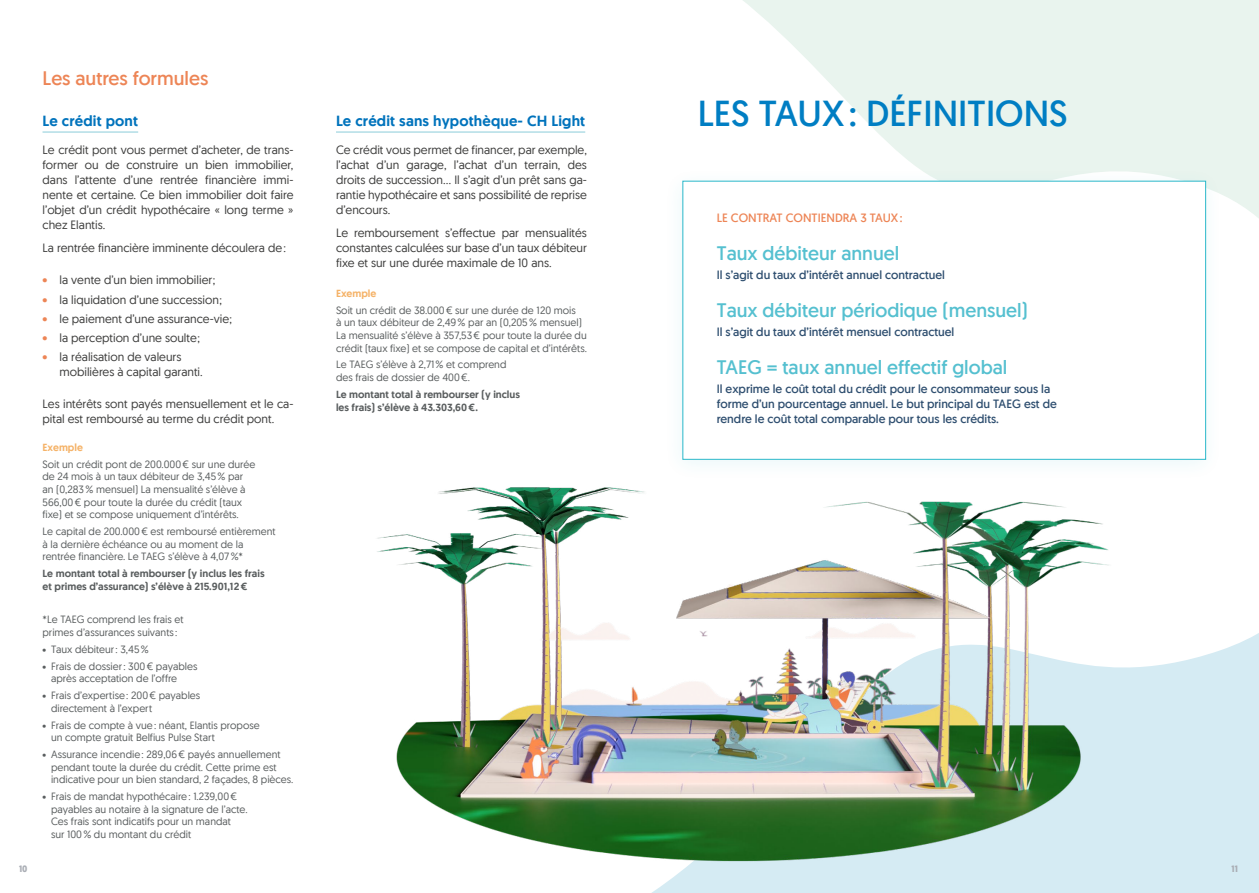
<style>
.page{position:relative;width:1259px;height:893px;background:#fff}
.page>*{position:absolute;margin:0;border:0;box-sizing:border-box;transform-origin:0 0}
.t1{font:36px "Geomanist";color:#007ec3}
.t2{font:19.5px "Geomanist";color:#55c0d0}
.t3{font:19.5px "Geomanist";color:#ed8556}
.t4{font:500 15px "Geomanist";letter-spacing:.01em;color:#0073bc}
.t5{font:12px/15px "Geomanist";color:#3c3c3b;text-align:justify}
.t6{font:12px/15px "Geomanist";color:#2f4f70}
.t7{font:12px "Geomanist";color:#ed8556}
.t8{font:10.5px/12.6px "Geomanist";color:#5a5e5f}
.t9{font:500 10.5px/12.6px "Geomanist";color:#5a5e5f}
.t10{font:500 10.5px "Geomanist";color:#f5b369}
.t11{font:700 9px "Geomanist";color:#aaaeb5}
.s1{color:#ed8556}
.s2{font-size:9px}
</style>
<div class="page">
<svg style="left:585px;top:0;width:674px;height:218px;fill:#e9f4ee"></svg>
<div style="left:662px;top:166px;width:561px;height:316px;background:#2ab8ca;opacity:.1"></div>
<div style="left:682px;top:181px;width:523px;height:278px;background:#fff"></div>
<svg style="left:651px;top:463px;width:608px;height:430px;fill:#d5ebf3"></svg>
<hr style="left:43px;top:131px;width:95px;height:2px;background:#b1dde6">
<hr style="left:336px;top:131px;width:249px;height:2px;background:#b1dde6">
<img style="left:377px;top:440px;width:747px;height:431px">
<h2 class="t3" style="left:43px;top:66px;width:167px">Les autres formules</h2>
<h3 class="t4" style="left:43px;top:111px;width:97px">Le crédit pont</h3>
<p class="t5" style="left:43px;top:142px;width:252px">Le crédit pont vous permet d’acheter, de trans&shy;former ou de construire un bien immobilier, dans l’attente d’une rentrée financière immi&shy;nente et certaine. Ce bien immobilier doit faire l’objet d’un crédit hypothécaire « long terme » chez Elantis.</p>
<p class="t5" style="left:43px;top:240px;width:245px">La rentrée financière imminente découlera de:</p>
<p class="t5" style="left:43px;top:272px;width:174px"><span class="s1">•</span> la vente d’un bien immobilier;</p>
<p class="t5" style="left:43px;top:292px;width:181px"><span class="s1">•</span> la liquidation d’une succession;</p>
<p class="t5" style="left:43px;top:311px;width:191px"><span class="s1">•</span> le paiement d’une assurance-vie;</p>
<p class="t5" style="left:43px;top:330px;width:159px"><span class="s1">•</span> la perception d’une soulte;</p>
<p class="t5" style="left:60px;top:349px;width:145px;text-indent:-17px"><span class="s1">•</span> la réalisation de valeurs mobilières à capital garanti.</p>
<p class="t5" style="left:43px;top:396px;width:252px">Les intérêts sont payés mensuellement et le ca&shy;pital est remboursé au terme du crédit pont.</p>
<p class="t10" style="left:43px;top:440px;width:42px">Exemple</p>
<p class="t8" style="left:43px;top:457px;width:214px">Soit un crédit pont de 200.000€ sur une durée de 24 mois à un taux débiteur de 3,45% par an (0,283% mensuel) La mensualité s’élève à 566,00€ pour toute la durée du crédit (taux fixe) et se compose uniquement d’intérêts.</p>
<p class="t8" style="left:43px;top:525px;width:234px">Le capital de 200.000€ est remboursé entièrement à la dernière échéance ou au moment de la rentrée financière. Le TAEG s’élève à 4,07%*</p>
<p class="t9" style="left:43px;top:567px;width:224px">Le montant total à rembourser (y inclus les frais et primes d’assurance) s’élève à 215.901,12€</p>
<p class="t8" style="left:43px;top:613px;width:143px">*Le TAEG comprend les frais et primes d’assurances suivants :</p>
<p class="t8" style="left:43px;top:642px;width:108px"><span class="s2">•</span> Taux débiteur: 3,45%</p>
<p class="t8" style="left:51px;top:659px;width:148px;text-indent:-9px"><span class="s2">•</span> Frais de dossier: 300€ payables après acceptation de l’offre</p>
<p class="t8" style="left:51px;top:689px;width:151px;text-indent:-9px"><span class="s2">•</span> Frais d’expertise: 200€ payables directement à l’expert</p>
<p class="t8" style="left:51px;top:718px;width:210px;text-indent:-9px"><span class="s2">•</span> Frais de compte à vue: néant, Elantis propose un compte gratuit Belfius Pulse Start</p>
<p class="t8" style="left:51px;top:748px;width:244px;text-indent:-9px"><span class="s2">•</span> Assurance incendie: 289,06€ payés annuellement pendant toute la durée du crédit. Cette prime est indicative pour un bien standard, 2 façades, 8 pièces.</p>
<p class="t8" style="left:51px;top:790px;width:198px;text-indent:-9px"><span class="s2">•</span> Frais de mandat hypothécaire: 1.239,00€ payables au notaire à la signature de l’acte.<br>Ces frais sont indicatifs pour un mandat<br>sur 100% du montant du crédit</p>
<h3 class="t4" style="left:336px;top:111px;width:251px">Le crédit sans hypothèque- CH Light</h3>
<p class="t5" style="left:336px;top:142px;width:252px">Ce crédit vous permet de financer, par exemple, l’achat d’un garage, l’achat d’un terrain, des droits de succession... Il s’agit d’un prêt sans ga&shy;rantie hypothécaire et sans possibilité de reprise d’encours.</p>
<p class="t5" style="left:336px;top:225px;width:252px">Le remboursement s’effectue par mensualités constantes calculées sur base d’un taux débiteur fixe et sur une durée maximale de 10 ans.</p>
<p class="t10" style="left:336px;top:286px;width:42px">Exemple</p>
<p class="t8" style="left:336px;top:303px;width:252px">Soit un crédit de 38.000€ sur une durée de 120 mois<br>à un taux débiteur de 2,49% par an (0,205% mensuel)<br>La mensualité s’élève à 357,53€ pour toute la durée du crédit (taux fixe) et se compose de capital et d’intérêts.</p>
<p class="t8" style="left:336px;top:358px;width:172px">Le TAEG s’élève à 2,71% et comprend des frais de dossier de 400€.</p>
<p class="t9" style="left:336px;top:388px;width:185px">Le montant total à rembourser (y inclus les frais) s’élève à 43.303,60€.</p>
<h1 class="t1" style="left:697px;top:90px;width:372px">LES TAUX: DÉFINITIONS</h1>
<p class="t7" style="left:717px;top:210px;width:187px">LE CONTRAT CONTIENDRA 3 TAUX:</p>
<h2 class="t2" style="left:717px;top:240px;width:184px">Taux débiteur annuel</h2>
<p class="t6" style="left:717px;top:267px;width:230px">Il s’agit du taux d’intérêt annuel contractuel</p>
<h2 class="t2" style="left:717px;top:297px;width:313px">Taux débiteur périodique (mensuel)</h2>
<p class="t6" style="left:717px;top:324px;width:239px">Il s’agit du taux d’intérêt mensuel contractuel</p>
<h2 class="t2" style="left:717px;top:355px;width:292px">TAEG = taux annuel effectif global</h2>
<p class="t6" style="left:717px;top:381px;width:341px">Il exprime le coût total du crédit pour le consommateur sous la forme d’un pourcentage annuel. Le but principal du TAEG est de rendre le coût total comparable pour tous les crédits.</p>
<p class="t11" style="left:19px;top:863px;width:10px">10</p>
<p class="t11" style="left:1231px;top:863px;width:8px">11</p>
</div>
